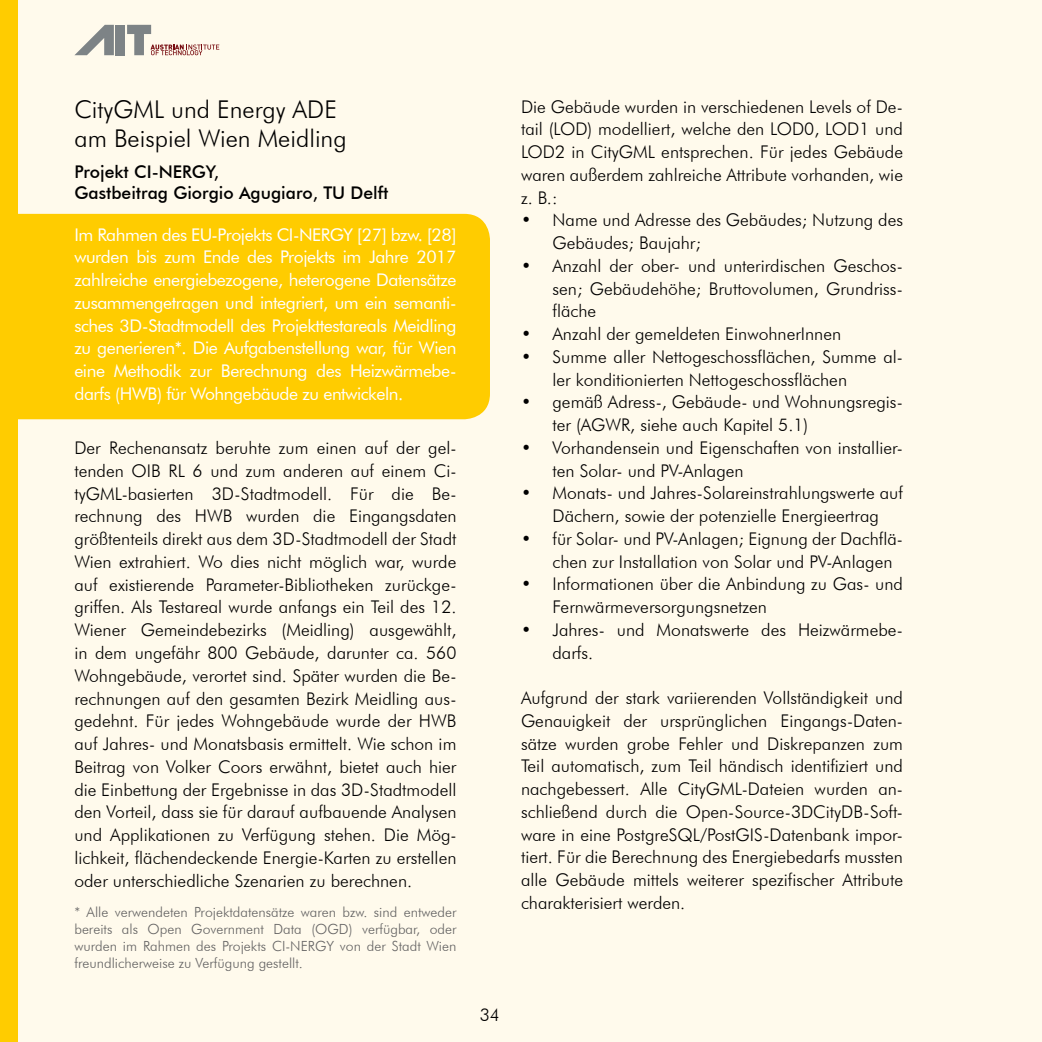
<style>
.page{position:relative;width:1042px;height:1042px;background:#fff}
.page>*{position:absolute;margin:0;border:0;box-sizing:border-box;transform-origin:0 0}
.t1{font:300 24.5px/29.4px "Futura BT";color:#000}
.t2{font:300 17.5px/22.8px "Futura BT";color:#000}
.t3{font:17.5px/22.8px "Futura BT";letter-spacing:-.025em;color:#fff;text-align:justify}
.t4{font:500 17.5px/21px "Futura BT";color:#000}
.t5{font:300 14px/16.8px "Futura BT";color:#646363;text-align:justify}
</style>
<div class="page">
<div style="left:18px;top:0;width:1024px;height:1042px;background:#fffaec"></div>
<div style="left:18px;top:213px;width:472px;height:207px;background:#fc0"></div>
<div style="left:0;top:0;width:18px;height:1042px;background:#fc0"></div>
<svg style="left:127px;top:25px;width:92px;height:30px"></svg>
<div style="left:116px;top:25px;width:9px;height:30px;background:#7d8386"></div>
<svg style="left:75px;top:25px;width:39px;height:30px"></svg>
<h1 class="t1" style="left:74px;top:94px;width:274px">CityGML und Energy ADE am Beispiel Wien Meidling</h1>
<p class="t4" style="left:74px;top:161px;width:316px">Projekt CI-NERGY,<br>Gastbeitrag Giorgio Agugiaro, TU Delft</p>
<p class="t3" style="left:74px;top:223px;width:383px">Im Rahmen des EU-Projekts CI-NERGY [27] bzw. [28] wurden bis zum Ende des Projekts im Jahre 2017 zahlreiche energiebezogene, heterogene Datensätze zusammengetragen und integriert, um ein semanti&shy;sches 3D-Stadtmodell des Projekttestareals Meidling zu generieren*. Die Aufgabenstellung war, für Wien eine Methodik zur Berechnung des Heizwärmebe&shy;darfs (HWB) für Wohngebäude zu entwickeln.</p>
<p class="t2" style="left:74px;top:436px;width:383px;text-align:justify">Der Rechenansatz beruhte zum einen auf der gel&shy;tenden OIB RL 6 und zum anderen auf einem Ci&shy;tyGML-basierten 3D-Stadtmodell. Für die Be&shy;rechnung des HWB wurden die Eingangsdaten größtenteils direkt aus dem 3D-Stadtmodell der Stadt Wien extrahiert. Wo dies nicht möglich war, wurde auf existierende Parameter-Bibliotheken zurückge&shy;griffen. Als Testareal wurde anfangs ein Teil des 12.<br>Wiener Gemeindebezirks (Meidling) ausgewählt, in dem ungefähr 800 Gebäude, darunter ca. 560<br>Wohngebäude, verortet sind. Später wurden die Be&shy;rechnungen auf den gesamten Bezirk Meidling aus&shy;gedehnt. Für jedes Wohngebäude wurde der HWB auf Jahres- und Monatsbasis ermittelt. Wie schon im Beitrag von Volker Coors erwähnt, bietet auch hier die Einbettung der Ergebnisse in das 3D-Stadtmodell den Vorteil, dass sie für darauf aufbauende Analysen und Applikationen zu Verfügung stehen. Die Mög&shy;lichkeit, flächendeckende Energie-Karten zu erstellen oder unterschiedliche Szenarien zu berechnen.</p>
<p class="t5" style="left:74px;top:903px;width:383px">* Alle verwendeten Projektdatensätze waren bzw. sind entweder bereits als Open Government Data (OGD) verfügbar, oder wurden im Rahmen des Projekts CI-NERGY von der Stadt Wien freundlicherweise zu Verfügung gestellt.</p>
<p class="t2" style="left:521px;top:95px;width:383px;text-align:justify">Die Gebäude wurden in verschiedenen Levels of De&shy;tail (LOD) modelliert, welche den LOD0, LOD1 und LOD2 in CityGML entsprechen. Für jedes Gebäude waren außerdem zahlreiche Attribute vorhanden, wie z. B.:</p>
<p class="t2" style="left:552px;top:209px;width:352px;text-indent:-32px">• Name und Adresse des Gebäudes; Nutzung des<br>Gebäudes; Baujahr;</p>
<p class="t2" style="left:552px;top:254px;width:352px;text-align:justify;text-indent:-31px">• Anzahl der ober- und unterirdischen Geschos&shy;sen; Gebäudehöhe; Bruttovolumen, Grundriss&shy;fläche</p>
<p class="t2" style="left:521px;top:322px;width:322px">• Anzahl der gemeldeten EinwohnerInnen</p>
<p class="t2" style="left:552px;top:345px;width:352px;text-indent:-32px">• Summe aller Nettogeschossflächen, Summe al&shy;ler konditionierten Nettogeschossflächen</p>
<p class="t2" style="left:552px;top:391px;width:352px;text-indent:-32px">• gemäß Adress-, Gebäude- und Wohnungsregis&shy;ter (AGWR, siehe auch Kapitel 5.1)</p>
<p class="t2" style="left:552px;top:436px;width:352px;text-indent:-32px">• Vorhandensein und Eigenschaften von installier&shy;ten Solar- und PV-Anlagen</p>
<p class="t2" style="left:521px;top:482px;width:383px;text-align:center">• Monats- und Jahres-Solareinstrahlungswerte auf<br>Dächern, sowie der potenzielle Energieertrag</p>
<p class="t2" style="left:552px;top:527px;width:352px;text-indent:-32px">• für Solar- und PV-Anlagen; Eignung der Dachflä&shy;chen zur Installation von Solar und PV-Anlagen</p>
<p class="t2" style="left:552px;top:573px;width:352px;text-indent:-32px">• Informationen über die Anbindung zu Gas- und<br>Fernwärmeversorgungsnetzen</p>
<p class="t2" style="left:552px;top:618px;width:352px;text-indent:-32px">• Jahres- und Monatswerte des Heizwärmebe&shy;darfs.</p>
<p class="t2" style="left:521px;top:686px;width:383px;text-align:justify">Aufgrund der stark variierenden Vollständigkeit und Genauigkeit der ursprünglichen Eingangs-Daten&shy;sätze wurden grobe Fehler und Diskrepanzen zum Teil automatisch, zum Teil händisch identifiziert und nachgebessert. Alle CityGML-Dateien wurden an&shy;schließend durch die Open-Source-3DCityDB-Soft&shy;ware in eine PostgreSQL/PostGIS-Datenbank impor&shy;tiert. Für die Berechnung des Energiebedarfs mussten alle Gebäude mittels weiterer spezifischer Attribute charakterisiert werden.</p>
<p class="t2" style="left:480px;top:1003px;width:22px">34</p>
</div>
